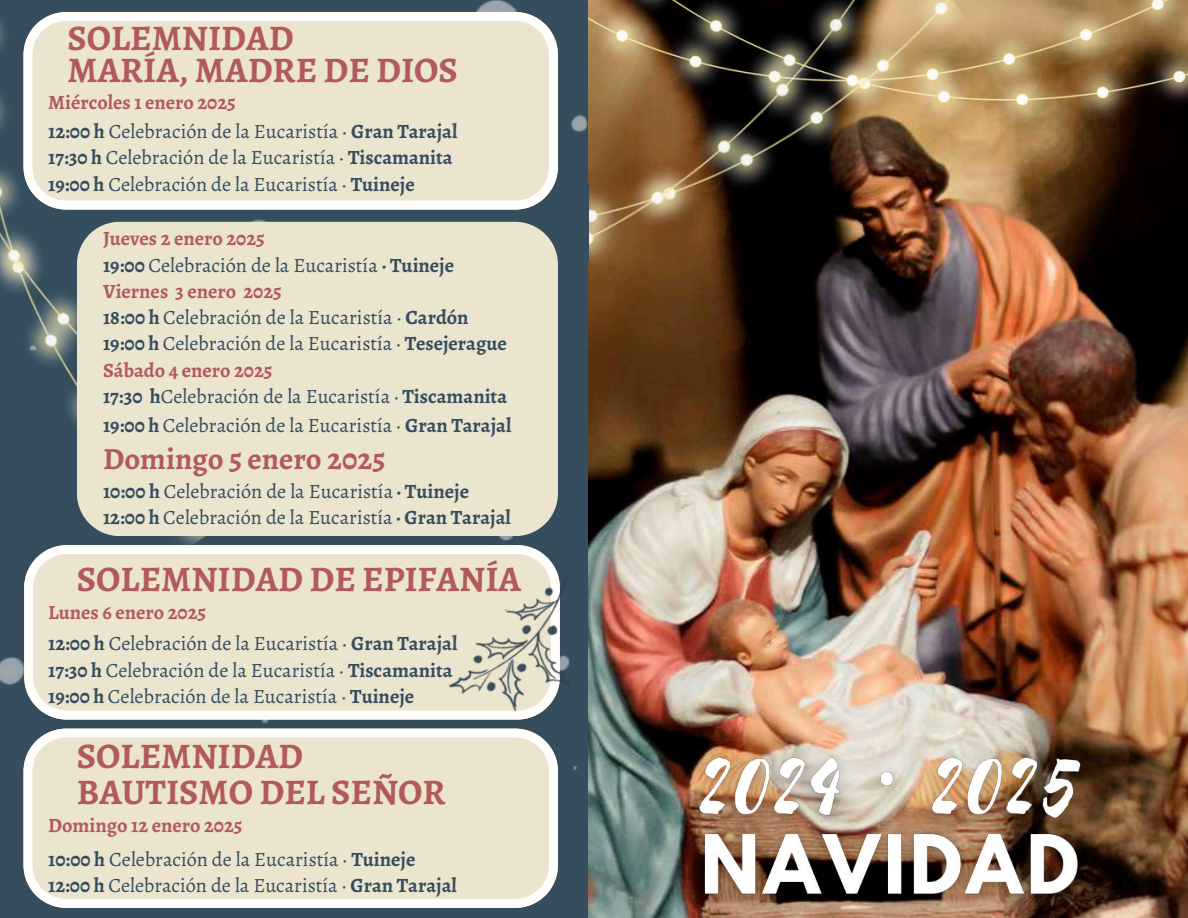
<style>
.page{position:relative;width:1188px;height:918px;background:#fff}
.page>*{position:absolute;margin:0;border:0;box-sizing:border-box;transform-origin:0 0}
.t1{font:700 36px/31.5px "Alegreya";color:#b25a5a}
.t2{font:700 30.75px "Alegreya";color:#b25a5a}
.t3{font:20.25px/26.2px "Alegreya";color:#354d5c}
.s1{font-weight:700;color:#b25a5a}
.s2{font-weight:700}
</style>
<div class="page">
<div style="left:0;top:0;width:588px;height:918px;background:#354d5c"></div>
<img style="left:0;top:0;width:328px;height:567px">
<svg style="left:24px;top:545px;width:536px;height:174px;background:#eae4d2"></svg>
<div style="left:77px;top:222px;width:481px;height:314px;background:#ebe4cf"></div>
<svg style="left:24px;top:12px;width:470px;height:198px;background:#ebe5d2"></svg>
<img style="left:588px;top:130px;width:600px;height:788px">
<img style="left:984px;top:0;width:204px;height:130px">
<svg style="left:23px;top:729px;width:535px;height:178px;background:#eae4d2"></svg>
<img style="left:433px;top:567px;width:187px;height:176px">
<img style="left:494px;top:0;width:490px;height:292px">
<div style="left:558px;top:184px;width:30px;height:76px;background:#354d5c"></div>
<img style="left:686px;top:849px;width:411px;height:69px">
<img style="left:674px;top:730px;width:433px;height:119px">
<h1 class="t1" style="left:67px;top:22px;width:392px">SOLEMNIDAD<br>MARÍA, MADRE DE DIOS</h1>
<p class="t3" style="left:48px;top:88px;width:411px;line-height:29.1px"><span class="s1">Miércoles 1 enero 2025<br></span><span class="s2">12:00 h</span> Celebración de la Eucaristía · <span class="s2">Gran Tarajal</span></p>
<p class="t3" style="left:48px;top:144px;width:406px"><span class="s2">17:30 h</span> Celebración de la Eucaristía · <span class="s2">Tiscamanita<br>19:00 h</span> Celebración de la Eucaristía · <span class="s2">Tuineje</span></p>
<p class="t3" style="left:103px;top:225px;width:406px"><span class="s1">Jueves 2 enero 2025<br></span><span class="s2">19:00</span> Celebración de la Eucaristía <span class="s2">· Tuineje </span><span class="s1">Viernes 3 enero 2025<br></span><span class="s2">18:00 h</span> Celebración de la Eucaristía · <span class="s2">Cardón 19:00 h</span> Celebración de la Eucaristía · <span class="s2">Tesejerague </span><span class="s1">Sábado 4 enero 2025<br></span><span class="s2">17:30 h</span>Celebración de la Eucaristía · <span class="s2">Tiscamanita</span></p>
<p class="t3" style="left:103px;top:412px;width:410px"><span class="s2">19:00 h</span> Celebración de la Eucaristía · <span class="s2">Gran Tarajal</span></p>
<h2 class="t2" style="left:103px;top:437px;width:284px">Domingo 5 enero 2025</h2>
<p class="t3" style="left:103px;top:478px;width:409px"><span class="s2">10:00 h</span> Celebración de la Eucaristía <span class="s2">· Tuineje<br>12:00 h</span> Celebración de la Eucaristía <span class="s2">· Gran Tarajal</span></p>
<h1 class="t1" style="left:77px;top:563px;width:446px">SOLEMNIDAD DE EPIFANÍA</h1>
<p class="t3" style="left:48px;top:597px;width:411px;line-height:30.9px"><span class="s1">Lunes 6 enero 2025<br></span><span class="s2">12:00 h</span> Celebración de la Eucaristía · <span class="s2">Gran Tarajal</span></p>
<p class="t3" style="left:48px;top:657px;width:406px"><span class="s2">17:30 h</span> Celebración de la Eucaristía · <span class="s2">Tiscamanita<br>19:00 h</span> Celebración de la Eucaristía · <span class="s2">Tuineje</span></p>
<h1 class="t1" style="left:77px;top:738px;width:370px;line-height:36px">SOLEMNIDAD<br>BAUTISMO DEL SEÑOR</h1>
<p class="t3" style="left:48px;top:808px;width:369px;line-height:34.3px"><span class="s1">Domingo 12 enero 2025<br></span><span class="s2">10:00 h</span> Celebración de la Eucaristía · <span class="s2">Tuineje</span></p>
<p class="t3" style="left:48px;top:872px;width:410px"><span class="s2">12:00 h</span> Celebración de la Eucaristía · <span class="s2">Gran Tarajal</span></p>
</div>
